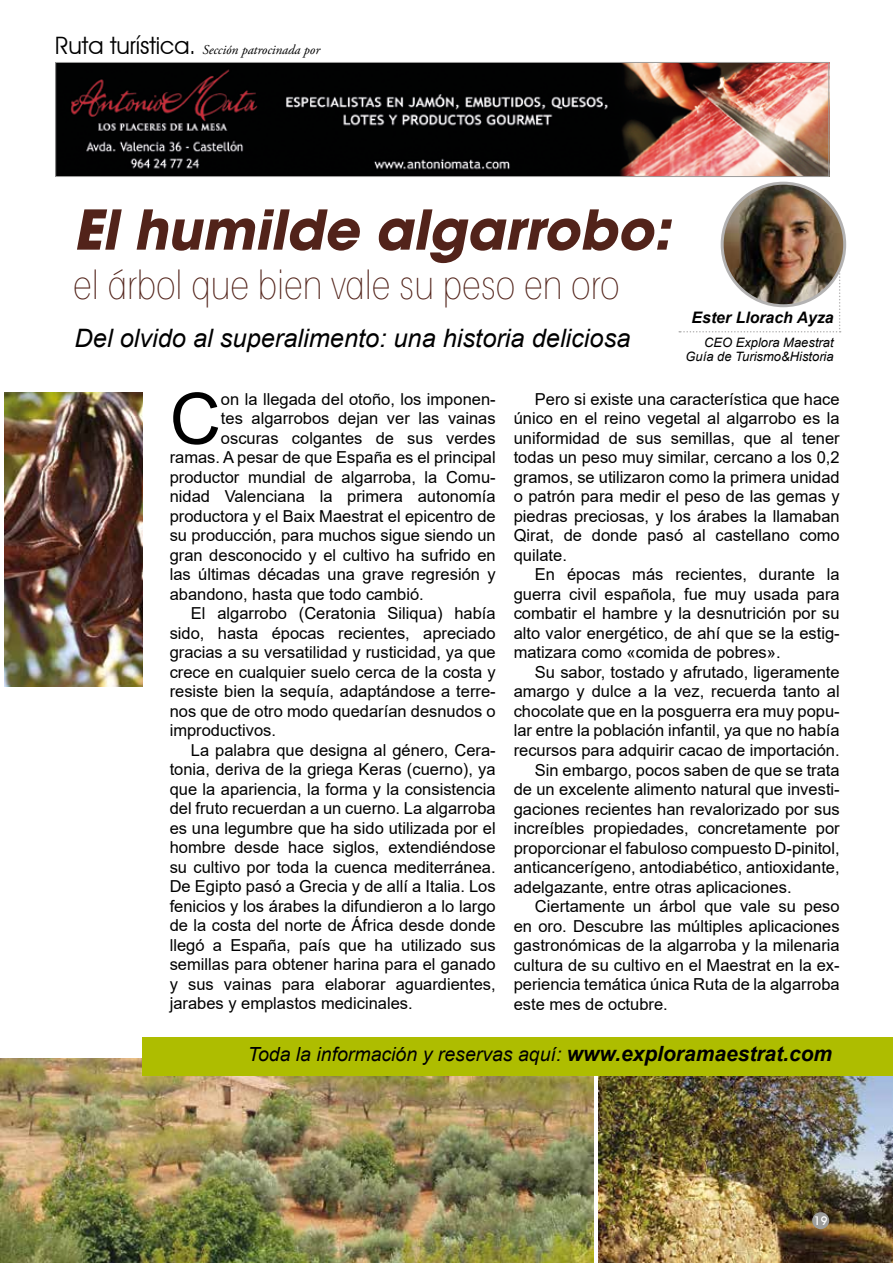
<style>
.page{position:relative;width:893px;height:1263px;background:#fff}
.page>*{position:absolute;margin:0;border:0;box-sizing:border-box;transform-origin:0 0}
.t1{font:70.95px "Arial";color:#000}
.t2{font:italic 700 54.45px "ITC Avant Garde Std";color:#52231a}
.t3{font:200 condensed 39.9px "ITC Avant Garde Std";color:#52231a}
.t4{font:italic 25.35px "Arial";color:#000}
.t5{font:italic 19.5px "Arial";color:#000}
.t6{font:16.5px/19.5px "Arial";color:#000;text-align:justify}
.t7{font:italic 700 15.9px "Arial";color:#000}
.t8{font:italic 13.5px "Adobe Garamond Pro";letter-spacing:-.005em;color:#000}
.t9{font:italic 12.9px/13.5px "Arial";color:#000;text-align:right}
.t10{font:500 12px "Avant Garde IT Cby BT";color:#fff}
.s1{font-family:"Avant Garde IT Cby BT";font-style:normal;font-size:24px}
.s2{font-weight:700;font-size:21px}
</style>
<div class="page">
<img style="left:57px;top:64px;width:770px;height:111px">
<div style="left:55px;top:62px;width:774px;height:115px;border:1px solid #9d9d9c"></div>
<svg style="left:679px;top:265px;width:162px;height:67px"></svg>
<img style="left:722px;top:183px;width:123px;height:123px;border-radius:61px">
<div style="left:721px;top:182px;width:125px;height:125px;border:3px solid #b3b2b2;border-radius:50%"></div>
<img style="left:1px;top:1059px;width:593px;height:204px">
<img style="left:5px;top:393px;width:137px;height:293px">
<img style="left:598px;top:1076px;width:295px;height:187px">
<div style="left:142px;top:1037px;width:751px;height:39px;background:#aebd00"></div>
<img style="left:0;top:1040px;width:1px;height:223px">
<div style="left:812px;top:1212px;width:17px;height:17px;background:#9d9d9c;border-radius:50%"></div>
<p class="t8" style="left:55px;top:42px;width:266px"><span class="s1">Ruta turística.</span> Sección patrocinada por</p>
<h2 class="t2" style="left:73px;top:194px;width:598px">El humilde algarrobo:</h2>
<h3 class="t3" style="left:73px;top:261px;width:548px">el árbol que bien vale su peso en oro</h3>
<h3 class="t4" style="left:75px;top:321px;width:557px">Del olvido al superalimento: una historia deliciosa</h3>
<p class="t7" style="left:692px;top:307px;width:144px">Ester Llorach Ayza</p>
<p class="t9" style="left:685px;top:336px;width:150px">CEO Explora Maestrat<br>Guía de Turismo&amp;Historia</p>
<h1 class="t1" style="left:170px;top:370px;width:53px">C</h1>
<p class="t6" style="left:221px;top:389px;width:276px">on la llegada del otoño, los imponen-</p>
<p class="t6" style="left:221px;top:409px;width:276px">tes algarrobos dejan ver las vainas</p>
<p class="t6" style="left:221px;top:428px;width:276px">oscuras colgantes de sus verdes</p>
<p class="t6" style="left:170px;top:448px;width:327px">ramas. A pesar de que España es el principal</p>
<p class="t6" style="left:170px;top:467px;width:327px">productor mundial de algarroba, la Comu-</p>
<p class="t6" style="left:170px;top:487px;width:327px">nidad Valenciana la primera autonomía</p>
<p class="t6" style="left:170px;top:506px;width:328px">productora y el Baix Maestrat el epicentro de</p>
<p class="t6" style="left:170px;top:526px;width:327px">su producción, para muchos sigue siendo un</p>
<p class="t6" style="left:170px;top:545px;width:328px">gran desconocido y el cultivo ha sufrido en</p>
<p class="t6" style="left:170px;top:565px;width:327px">las últimas décadas una grave regresión y</p>
<p class="t6" style="left:170px;top:584px;width:256px">abandono, hasta que todo cambió.</p>
<p class="t6" style="left:191px;top:604px;width:306px">El algarrobo (Ceratonia Siliqua) había</p>
<p class="t6" style="left:170px;top:623px;width:327px">sido, hasta épocas recientes, apreciado</p>
<p class="t6" style="left:170px;top:643px;width:328px">gracias a su versatilidad y rusticidad, ya que</p>
<p class="t6" style="left:170px;top:662px;width:327px">crece en cualquier suelo cerca de la costa y</p>
<p class="t6" style="left:170px;top:682px;width:327px">resiste bien la sequía, adaptándose a terre-</p>
<p class="t6" style="left:170px;top:701px;width:327px">nos que de otro modo quedarían desnudos o</p>
<p class="t6" style="left:170px;top:721px;width:108px">improductivos.</p>
<p class="t6" style="left:191px;top:740px;width:306px">La palabra que designa al género, Cera-</p>
<p class="t6" style="left:170px;top:760px;width:327px">tonia, deriva de la griega Keras (cuerno), ya</p>
<p class="t6" style="left:170px;top:779px;width:327px">que la apariencia, la forma y la consistencia</p>
<p class="t6" style="left:170px;top:799px;width:327px">del fruto recuerdan a un cuerno. La algarroba</p>
<p class="t6" style="left:170px;top:818px;width:328px">es una legumbre que ha sido utilizada por el</p>
<p class="t6" style="left:170px;top:838px;width:327px">hombre desde hace siglos, extendiéndose</p>
<p class="t6" style="left:170px;top:857px;width:327px">su cultivo por toda la cuenca mediterránea.</p>
<p class="t6" style="left:170px;top:877px;width:328px">De Egipto pasó a Grecia y de allí a Italia. Los</p>
<p class="t6" style="left:170px;top:896px;width:327px">fenicios y los árabes la difundieron a lo largo</p>
<p class="t6" style="left:170px;top:916px;width:327px">de la costa del norte de África desde donde</p>
<p class="t6" style="left:170px;top:935px;width:328px">llegó a España, país que ha utilizado sus</p>
<p class="t6" style="left:170px;top:955px;width:327px">semillas para obtener harina para el ganado</p>
<p class="t6" style="left:170px;top:974px;width:327px">y sus vainas para elaborar aguardientes,</p>
<p class="t6" style="left:170px;top:994px;width:244px">jarabes y emplastos medicinales.</p>
<p class="t6" style="left:514px;top:389px;width:328px;text-indent:21px">Pero si existe una característica que hace único en el reino vegetal al algarrobo es la uniformidad de sus semillas, que al tener todas un peso muy similar, cercano a los 0,2 gramos, se utilizaron como la primera unidad o patrón para medir el peso de las gemas y piedras preciosas, y los árabes la llamaban Qirat, de donde pasó al castellano como quilate.</p>
<p class="t6" style="left:514px;top:565px;width:328px;text-indent:21px">En épocas más recientes, durante la guerra civil española, fue muy usada para combatir el hambre y la desnutrición por su alto valor energético, de ahí que se la estig&shy;matizara como «comida de pobres».</p>
<p class="t6" style="left:535px;top:662px;width:306px">Su sabor, tostado y afrutado, ligeramente</p>
<p class="t6" style="left:514px;top:682px;width:327px">amargo y dulce a la vez, recuerda tanto al</p>
<p class="t6" style="left:514px;top:701px;width:328px">chocolate que en la posguerra era muy popu-</p>
<p class="t6" style="left:514px;top:721px;width:327px">lar entre la población infantil, ya que no había</p>
<p class="t6" style="left:514px;top:740px;width:327px">recursos para adquirir cacao de importación.</p>
<p class="t6" style="left:535px;top:760px;width:306px">Sin embargo, pocos saben de que se trata</p>
<p class="t6" style="left:514px;top:779px;width:327px">de un excelente alimento natural que investi-</p>
<p class="t6" style="left:514px;top:799px;width:328px">gaciones recientes han revalorizado por sus</p>
<p class="t6" style="left:514px;top:818px;width:328px">increíbles propiedades, concretamente por</p>
<p class="t6" style="left:514px;top:838px;width:327px">proporcionar el fabuloso compuesto D-pinitol,</p>
<p class="t6" style="left:514px;top:857px;width:327px">anticancerígeno, antodiabético, antioxidante,</p>
<p class="t6" style="left:514px;top:877px;width:279px">adelgazante, entre otras aplicaciones.</p>
<p class="t6" style="left:535px;top:896px;width:306px">Ciertamente un árbol que vale su peso</p>
<p class="t6" style="left:514px;top:916px;width:327px">en oro. Descubre las múltiples aplicaciones</p>
<p class="t6" style="left:514px;top:935px;width:327px">gastronómicas de la algarroba y la milenaria</p>
<p class="t6" style="left:514px;top:955px;width:327px">cultura de su cultivo en el Maestrat en la ex-</p>
<p class="t6" style="left:514px;top:974px;width:327px">periencia temática única Ruta de la algarroba</p>
<p class="t6" style="left:514px;top:994px;width:156px">este mes de octubre.</p>
<p class="t5" style="left:248px;top:1042px;width:586px">Toda la información y reservas aquí: <span class="s2">www.exploramaestrat.com</span></p>
<p class="t10" style="left:814px;top:1213px;width:15px">19</p>
</div>
